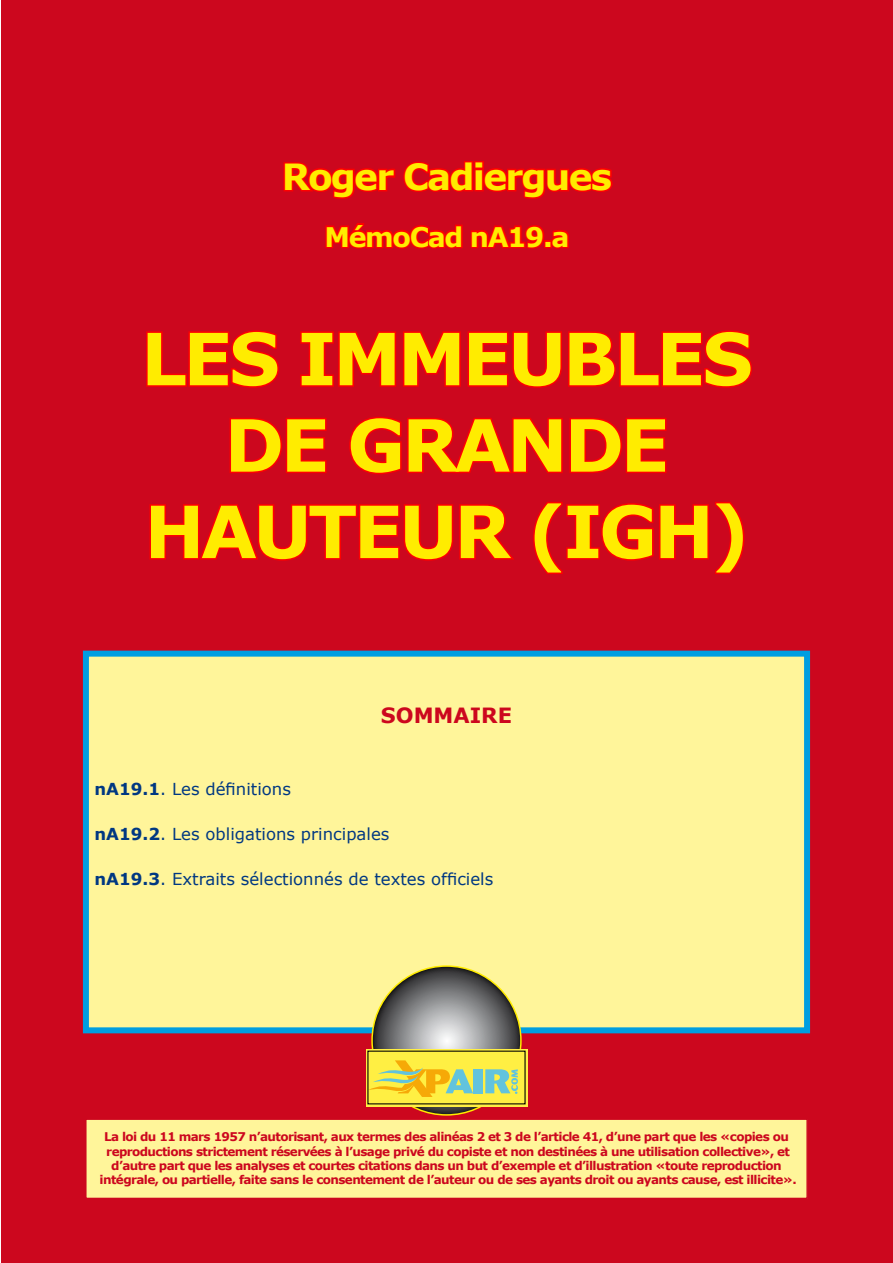
<style>
.page{position:relative;width:893px;height:1263px;background:#fff}
.page>*{position:absolute;margin:0;border:0;box-sizing:border-box;transform-origin:0 0}
.t1{font:700 72px/86.4px "Verdana";letter-spacing:-.05em;color:#ffec00;text-align:center}
.t2{font:700 36px "Verdana";letter-spacing:-.05em;color:#ffec00}
.t3{font:700 27px "Verdana";letter-spacing:-.05em;color:#ffec00}
.t4{font:700 21px "Verdana";color:#cc071e}
.t5{font:16.5px "Verdana";color:#003882}
.t6{font:700 12px/14.4px "Verdana";letter-spacing:-.05em;color:#cc071e;text-align:center}
.s1{font-weight:700}
</style>
<div class="page">
<div style="left:1px;top:0;width:892px;height:1263px;background:#cc071e"></div>
<svg style="left:283px;top:161px;width:330px;height:38px"></svg>
<svg style="left:325px;top:223px;width:244px;height:26px"></svg>
<svg style="left:146px;top:330px;width:133px;height:58px"></svg>
<svg style="left:300px;top:330px;width:452px;height:58px"></svg>
<svg style="left:229px;top:418px;width:98px;height:55px"></svg>
<svg style="left:349px;top:416px;width:318px;height:59px"></svg>
<svg style="left:149px;top:504px;width:365px;height:57px"></svg>
<svg style="left:533px;top:502px;width:212px;height:72px"></svg>
<div style="left:86px;top:654px;width:721px;height:376px;background:#fff59a"></div>
<div style="left:83px;top:651px;width:727px;height:382px;border:6px solid #009ee0"></div>
<div style="left:86px;top:1119px;width:721px;height:79px;background:#fff59a"></div>
<div style="left:85px;top:1118px;width:723px;height:81px;border:2px solid #cc071e"></div>
<svg style="left:372px;top:966px;width:149px;height:149px;background:#7d7d77"></svg>
<svg style="left:366px;top:1049px;width:161px;height:57px;background:#e2d43c"></svg>
<div style="left:474px;top:1069px;width:9px;height:24px;background:#62c3dd"></div>
<svg style="left:485px;top:1069px;width:33px;height:25px"></svg>
<svg style="left:369px;top:1060px;width:104px;height:37px;background:#e4d74b"></svg>
<h2 class="t2" style="left:282px;top:154px;width:332px">Roger Cadiergues</h2>
<h3 class="t3" style="left:324px;top:220px;width:247px">MémoCad nA19.a</h3>
<h1 class="t1" style="left:141px;top:313px;width:614px">LES IMMEUBLES<br>DE GRANDE<br>HAUTEUR (IGH)</h1>
<h3 class="t4" style="left:381px;top:702px;width:133px">SOMMAIRE</h3>
<h3 class="t5" style="left:95px;top:779px;width:198px"><span class="s1">nA19.1</span>. Les définitions</h3>
<h3 class="t5" style="left:95px;top:824px;width:296px"><span class="s1">nA19.2</span>. Les obligations principales</h3>
<h3 class="t5" style="left:95px;top:869px;width:400px"><span class="s1">nA19.3</span>. Extraits sélectionnés de textes officiels</h3>
<p class="t6" style="left:100px;top:1129px;width:699px">La loi du 11 mars 1957 n’autorisant, aux termes des alinéas 2 et 3 de l’article 41, d’une part que les «copies ou reproductions strictement réservées à l’usage privé du copiste et non destinées à une utilisation collective», et d’autre part que les analyses et courtes citations dans un but d’exemple et d’illustration «toute reproduction intégrale, ou partielle, faite sans le consentement de l’auteur ou de ses ayants droit ou ayants cause, est illicite».</p>
</div>
